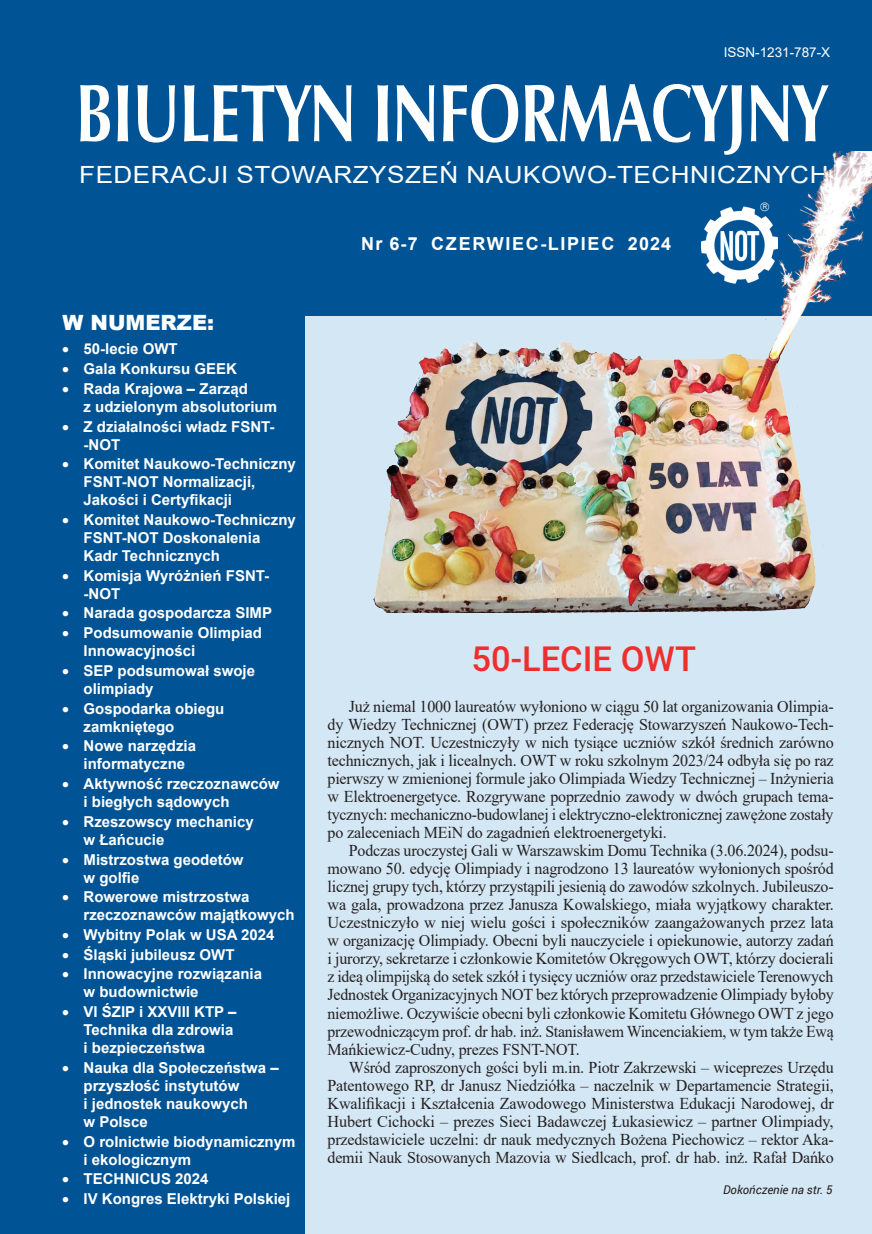
<style>
.page{position:relative;width:872px;height:1234px;background:#fff}
.page>*{position:absolute;margin:0;border:0;box-sizing:border-box;transform-origin:0 0}
.t1{font:700 82.5px "Zapf Humnst EU";color:#fff;scale:.75 1}
.t2{font:500 34.5px "Roboto";color:#ee2f2d}
.t3{font:23.7px "Arial";letter-spacing:.02em;color:#fff;scale:1.1 1}
.t4{font:900 21px "Arial";color:#fff}
.t5{font:700 18px "Arial";letter-spacing:.095em;color:#fff}
.t6{font:16.5px/18px "Times New Roman";letter-spacing:-.01em;color:#231f20;text-align:justify}
.t7{font:700 15px/18px "Arial";color:#fff}
.t8{font:13.5px "Arial";color:#fff}
.t9{font:italic 12px "Roboto";color:#231f20}
</style>
<div class="page">
<div style="left:285px;top:313px;width:587px;height:920px;background:#d4e7f4"></div>
<div style="left:0;top:0;width:872px;height:316px;background:#005495"></div>
<div style="left:0;top:302px;width:304px;height:931px;background:#005495"></div>
<img style="left:373px;top:151px;width:499px;height:461px">
<svg style="left:760px;top:202px;width:9px;height:9px"></svg>
<p class="t8" style="left:723px;top:43px;width:108px">ISSN-1231-787-X</p>
<h1 class="t1" style="left:76px;top:62px;width:1003px">BIULETYN INFORMACYJNY</h1>
<h3 class="t3" style="left:79px;top:158px;width:682px">FEDERACJI STOWARZYSZEŃ NAUKOWO-TECHNICZNYCH</h3>
<p class="t4" style="left:63px;top:307px;width:153px">W NUMERZE:</p>
<p class="t7" style="left:62px;top:340px;width:117px">• 50-lecie OWT</p>
<p class="t7" style="left:62px;top:360px;width:176px">• Gala Konkursu GEEK</p>
<p class="t7" style="left:84px;top:379px;width:195px;text-indent:-21px">• Rada Krajowa – Zarząd<br>z udzielonym absolutorium</p>
<p class="t7" style="left:84px;top:417px;width:192px;text-indent:-21px">• Z działalności władz FSNT--NOT</p>
<p class="t7" style="left:84px;top:455px;width:214px;text-indent:-21px">• Komitet Naukowo-Techniczny<br>FSNT-NOT Normalizacji,<br>Jakości i Certyfikacji</p>
<p class="t7" style="left:84px;top:511px;width:214px;text-indent:-21px">• Komitet Naukowo-Techniczny<br>FSNT-NOT Doskonalenia<br>Kadr Technicznych</p>
<p class="t7" style="left:84px;top:566px;width:187px;text-indent:-21px">• Komisja Wyróżnień FSNT--NOT</p>
<p class="t7" style="left:62px;top:604px;width:211px">• Narada gospodarcza SIMP</p>
<p class="t7" style="left:84px;top:624px;width:180px;text-indent:-21px">• Podsumowanie Olimpiad<br>Innowacyjności</p>
<p class="t7" style="left:84px;top:661px;width:173px;text-indent:-21px">• SEP podsumował swoje olimpiady</p>
<p class="t7" style="left:84px;top:699px;width:142px;text-indent:-21px">• Gospodarka obiegu zamkniętego</p>
<p class="t7" style="left:84px;top:737px;width:114px;text-indent:-21px">• Nowe narzędzia informatyczne</p>
<p class="t7" style="left:84px;top:774px;width:197px;text-indent:-21px">• Aktywność rzeczoznawców i biegłych sądowych</p>
<p class="t7" style="left:84px;top:812px;width:172px;text-indent:-21px">• Rzeszowscy mechanicy w Łańcucie</p>
<p class="t7" style="left:84px;top:850px;width:162px;text-indent:-21px">• Mistrzostwa geodetów w golfie</p>
<p class="t7" style="left:84px;top:887px;width:212px;text-indent:-21px">• Rowerowe mistrzostwa rzeczoznawców majątkowych</p>
<p class="t7" style="left:62px;top:925px;width:214px">• Wybitny Polak w USA 2024</p>
<p class="t7" style="left:62px;top:945px;width:174px">• Śląski jubileusz OWT</p>
<p class="t7" style="left:84px;top:965px;width:180px;text-indent:-21px">• Innowacyjne rozwiązania w budownictwie</p>
<p class="t7" style="left:84px;top:1002px;width:154px;text-indent:-21px">• VI ŚZIP i XXVIII KTP –<br>Technika dla zdrowia i bezpieczeństwa</p>
<p class="t7" style="left:84px;top:1058px;width:197px;text-indent:-21px">• Nauka dla Społeczeństwa – przyszłość instytutów<br>i jednostek naukowych<br>w Polsce</p>
<p class="t7" style="left:84px;top:1132px;width:213px;text-indent:-21px">• O rolnictwie biodynamicznym i ekologicznym</p>
<p class="t7" style="left:62px;top:1169px;width:148px">• TECHNICUS 2024</p>
<p class="t7" style="left:62px;top:1189px;width:230px">• IV Kongres Elektryki Polskiej</p>
<p class="t5" style="left:361px;top:231px;width:311px">Nr 6-7 CZERWIEC-LIPIEC 2024</p>
<h2 class="t2" style="left:471px;top:634px;width:226px">50-LECIE OWT</h2>
<p class="t6" style="left:327px;top:697px;width:508px;text-indent:21px">Już niemal 1000 laureatów wyłoniono w ciągu 50 lat organizowania Olimpia&shy;dy Wiedzy Technicznej (OWT) przez Federację Stowarzyszeń Naukowo-Tech&shy;nicznych NOT. Uczestniczyły w nich tysiące uczniów szkół średnich zarówno technicznych, jak i licealnych. OWT w roku szkolnym 2023/24 odbyła się po raz pierwszy w zmienionej formule jako Olimpiada Wiedzy Technicznej – Inżynieria w Elektroenergetyce. Rozgrywane poprzednio zawody w dwóch grupach tema&shy;tycznych: mechaniczno-budowlanej i elektryczno-elektronicznej zawężone zostały po zaleceniach MEiN do zagadnień elektroenergetyki.</p>
<p class="t6" style="left:327px;top:841px;width:508px;text-indent:21px">Podczas uroczystej Gali w Warszawskim Domu Technika (3.06.2024), podsu&shy;mowano 50. edycję Olimpiady i nagrodzono 13 laureatów wyłonionych spośród licznej grupy tych, którzy przystąpili jesienią do zawodów szkolnych. Jubileuszo&shy;wa gala, prowadzona przez Janusza Kowalskiego, miała wyjątkowy charakter.<br>Uczestniczyło w niej wielu gości i społeczników zaangażowanych przez lata w organizację Olimpiady. Obecni byli nauczyciele i opiekunowie, autorzy zadań i jurorzy, sekretarze i członkowie Komitetów Okręgowych OWT, którzy docierali z ideą olimpijską do setek szkół i tysięcy uczniów oraz przedstawiciele Terenowych Jednostek Organizacyjnych NOT bez których przeprowadzenie Olimpiady byłoby niemożliwe. Oczywiście obecni byli członkowie Komitetu Głównego OWT z jego przewodniczącym prof. dr hab. inż. Stanisławem Wincenciakiem, w tym także Ewą Mańkiewicz-Cudny, prezes FSNT-NOT.</p>
<p class="t6" style="left:327px;top:1057px;width:508px;text-indent:21px">Wśród zaproszonych gości byli m.in. Piotr Zakrzewski – wiceprezes Urzędu Patentowego RP, dr Janusz Niedziółka – naczelnik w Departamencie Strategii, Kwalifikacji i Kształcenia Zawodowego Ministerstwa Edukacji Narodowej, dr Hubert Cichocki – prezes Sieci Badawczej Łukasiewicz – partner Olimpiady, przedstawiciele uczelni: dr nauk medycznych Bożena Piechowicz – rektor Aka&shy;demii Nauk Stosowanych Mazovia w Siedlcach, prof. dr hab. inż. Rafał Dańko</p>
<p class="t9" style="left:723px;top:1180px;width:111px">Dokończenie na str. 5</p>
</div>
